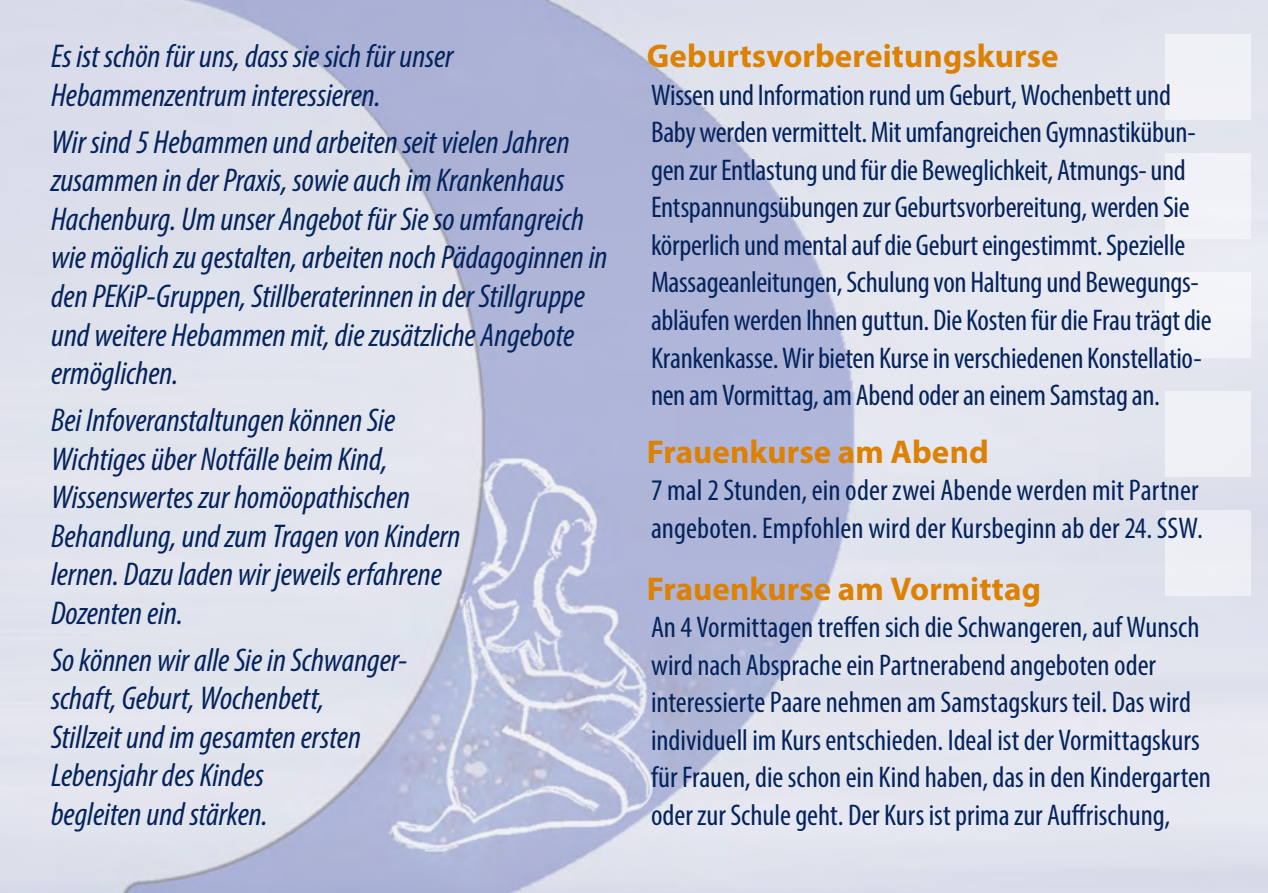
<style>
.page{position:relative;width:1268px;height:893px;background:#fff}
.page>*{position:absolute;margin:0;border:0;box-sizing:border-box;transform-origin:0 0}
.Bitte_melden_Sie_sic{font:italic condensed 33px/38.4px "Myriad Pro";color:#04235c}
.Kursüberschriften{font:700 33px "Myriad Pro";color:#dd8103}
.Kurstext{font:condensed 30px/37.5px "Myriad Pro";letter-spacing:-.005em;color:#04235c}
</style>
<div class="page">
<img style="left:0;top:0;width:1267px;height:893px">
<div style="left:1165px;top:34px;width:85px;height:85px;background:#f0f1f6"></div>
<div style="left:1165px;top:153px;width:85px;height:85px;background:#f1f2f7"></div>
<div style="left:1165px;top:272px;width:85px;height:85px;background:#f3f4f8"></div>
<div style="left:1165px;top:391px;width:85px;height:85px;background:#eef1f5"></div>
<div style="left:1165px;top:510px;width:85px;height:85px;background:#eceef5"></div>
<p class="Bitte_melden_Sie_sic" style="left:51px;top:37px;width:404px">Es ist schön für uns, dass sie sich für unser<br>Hebammenzentrum interessieren.</p>
<p class="Bitte_melden_Sie_sic" style="left:51px;top:122px;width:558px">Wir sind 5 Hebammen und arbeiten seit vielen Jahren zusammen in der Praxis, sowie auch im Krankenhaus Hachenburg. Um unser Angebot für Sie so umfangreich wie möglich zu gestalten, arbeiten noch Pädagoginnen in den PEKiP-Gruppen, Stillberaterinnen in der Stillgruppe und weitere Hebammen mit, die zusätzliche Angebote ermöglichen.</p>
<p class="Bitte_melden_Sie_sic" style="left:51px;top:401px;width:411px">Bei Infoveranstaltungen können Sie Wichtiges über Notfälle beim Kind, Wissenswertes zur homöopathischen Behandlung, und zum Tragen von Kindern lernen. Dazu laden wir jeweils erfahrene Dozenten ein.</p>
<p class="Bitte_melden_Sie_sic" style="left:51px;top:640px;width:356px">So können wir alle Sie in Schwanger&shy;schaft, Geburt, Wochenbett,<br>Stillzeit und im gesamten ersten<br>Lebensjahr des Kindes<br>begleiten und stärken.</p>
<p class="Kursüberschriften" style="left:646px;top:35px;width:413px">Geburtsvorbereitungskurse</p>
<p class="Kurstext" style="left:651px;top:76px;width:562px">Wissen und Information rund um Geburt, Wochenbett und Baby werden vermittelt. Mit umfangreichen Gymnastikübun&shy;gen zur Entlastung und für die Beweglichkeit, Atmungs- und Entspannungsübungen zur Geburtsvorbereitung, werden Sie körperlich und mental auf die Geburt eingestimmt. Spezielle Massageanleitungen, Schulung von Haltung und Bewegungs&shy;abläufen werden Ihnen guttun. Die Kosten für die Frau trägt die Krankenkasse. Wir bieten Kurse in verschiedenen Konstellatio&shy;nen am Vormittag, am Abend oder an einem Samstag an.</p>
<p class="Kursüberschriften" style="left:646px;top:430px;width:343px">Frauenkurse am Abend</p>
<p class="Kurstext" style="left:651px;top:471px;width:553px">7 mal 2 Stunden, ein oder zwei Abende werden mit Partner angeboten. Empfohlen wird der Kursbeginn ab der 24. SSW.</p>
<p class="Kursüberschriften" style="left:646px;top:567px;width:395px">Frauenkurse am Vormittag</p>
<p class="Kurstext" style="left:651px;top:608px;width:561px">An 4 Vormittagen treffen sich die Schwangeren, auf Wunsch wird nach Absprache ein Partnerabend angeboten oder interessierte Paare nehmen am Samstagskurs teil. Das wird individuell im Kurs entschieden. Ideal ist der Vormittagskurs für Frauen, die schon ein Kind haben, das in den Kindergarten oder zur Schule geht. Der Kurs ist prima zur Auffrischung,</p>
</div>
